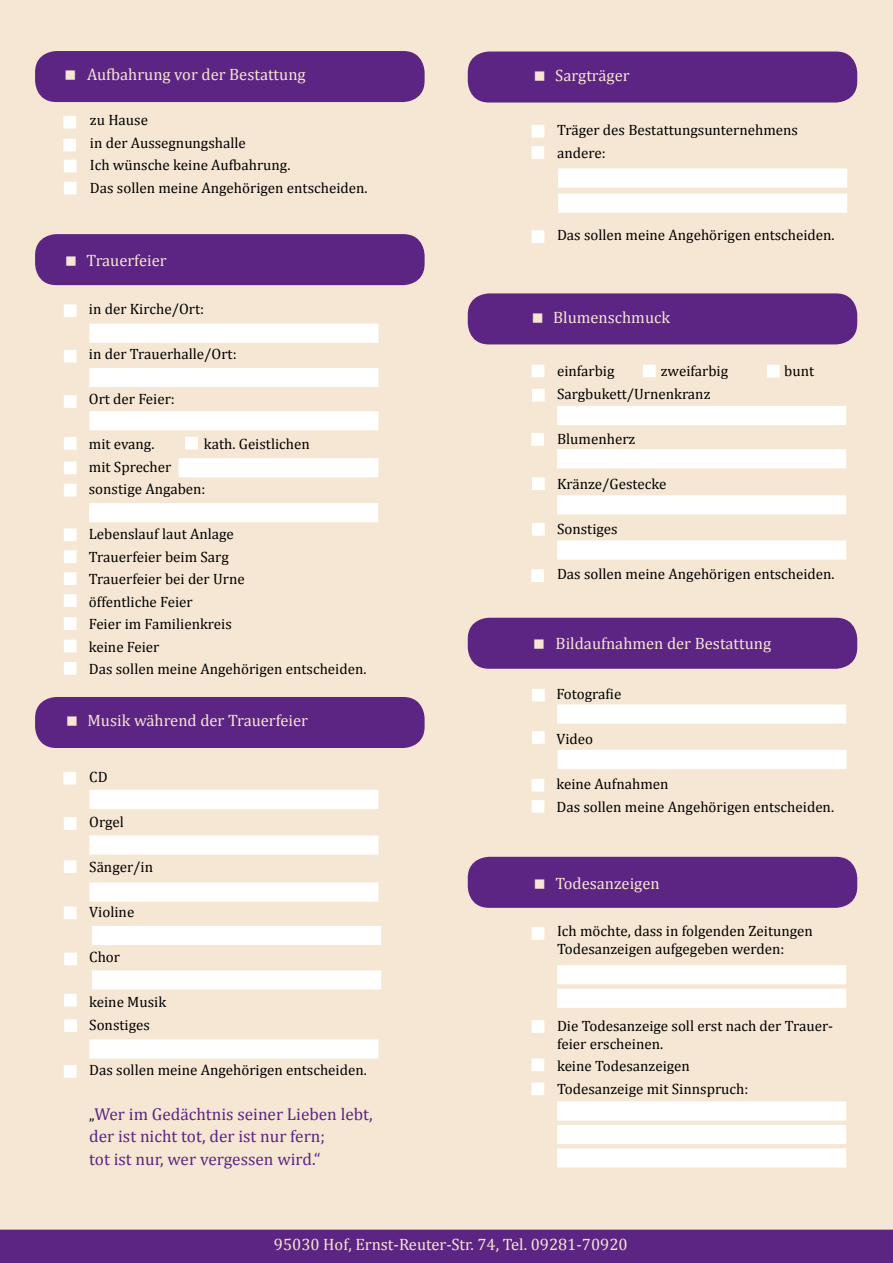
<style>
.page{position:relative;width:893px;height:1263px;background:#f5e7d3}
.page>*{position:absolute;margin:0;border:0;box-sizing:border-box;transform-origin:0 0}
.t1{font:17.25px/22.5px "Cambria";color:#5c2483}
.t2{font:16.5px "Cambria";color:#f5e7d3}
.t3{font:15px/22.5px "Cambria";color:#000}
.s1{font-size:15px;color:#000}
</style>
<div class="page">
<div style="left:0;top:1230px;width:893px;height:33px;background:#5c2483"></div>
<div style="left:35px;top:51px;width:390px;height:51px;background:#5c2483;border-radius:21px"></div>
<div style="left:63px;top:116px;width:13px;height:13px;background:#fff;border:2px solid #fff"></div>
<div style="left:63px;top:139px;width:13px;height:12px;background:#fff;border:2px solid #fff"></div>
<div style="left:64px;top:160px;width:13px;height:12px;background:#fff;border:2px solid #fff"></div>
<div style="left:35px;top:234px;width:390px;height:51px;background:#5c2483;border-radius:21px"></div>
<div style="left:89px;top:324px;width:289px;height:19px;background:#fff;border:2px solid #fff"></div>
<div style="left:89px;top:368px;width:289px;height:19px;background:#fff"></div>
<div style="left:64px;top:304px;width:13px;height:13px;background:#fff;border:2px solid #fff"></div>
<div style="left:64px;top:350px;width:13px;height:12px;background:#fff;border:2px solid #fff"></div>
<div style="left:64px;top:395px;width:13px;height:13px;background:#fff;border:2px solid #fff"></div>
<div style="left:89px;top:411px;width:289px;height:19px;background:#fff"></div>
<div style="left:64px;top:437px;width:13px;height:13px;background:#fff;border:2px solid #fff"></div>
<div style="left:89px;top:503px;width:289px;height:19px;background:#fff"></div>
<div style="left:64px;top:461px;width:13px;height:13px;background:#fff;border:2px solid #fff"></div>
<div style="left:64px;top:484px;width:13px;height:12px;background:#fff;border:2px solid #fff"></div>
<div style="left:64px;top:528px;width:13px;height:13px;background:#fff;border:2px solid #fff"></div>
<div style="left:64px;top:550px;width:13px;height:13px;background:#fff;border:2px solid #fff"></div>
<div style="left:64px;top:572px;width:13px;height:13px;background:#fff;border:2px solid #fff"></div>
<div style="left:64px;top:594px;width:13px;height:13px;background:#fff;border:2px solid #fff"></div>
<div style="left:64px;top:617px;width:13px;height:13px;background:#fff;border:2px solid #fff"></div>
<div style="left:64px;top:640px;width:13px;height:12px;background:#fff;border:2px solid #fff"></div>
<div style="left:35px;top:697px;width:390px;height:51px;background:#5c2483;border-radius:21px"></div>
<div style="left:63px;top:772px;width:13px;height:12px;background:#fff;border:2px solid #fff"></div>
<div style="left:64px;top:906px;width:13px;height:13px;background:#fff;border:2px solid #fff"></div>
<div style="left:64px;top:1019px;width:13px;height:13px;background:#fff;border:2px solid #fff"></div>
<div style="left:64px;top:994px;width:13px;height:12px;background:#fff;border:2px solid #fff"></div>
<div style="left:64px;top:817px;width:13px;height:13px;background:#fff;border:2px solid #fff"></div>
<div style="left:64px;top:1065px;width:13px;height:13px;background:#fff;border:2px solid #fff"></div>
<div style="left:64px;top:860px;width:13px;height:13px;background:#fff;border:2px solid #fff"></div>
<div style="left:92px;top:926px;width:289px;height:19px;background:#fff"></div>
<div style="left:64px;top:952px;width:13px;height:13px;background:#fff;border:2px solid #fff"></div>
<div style="left:468px;top:52px;width:389px;height:51px;background:#5c2483;border-radius:21px"></div>
<div style="left:531px;top:125px;width:13px;height:13px;background:#fff;border:2px solid #fff"></div>
<div style="left:531px;top:146px;width:13px;height:13px;background:#fff;border:2px solid #fff"></div>
<div style="left:558px;top:194px;width:289px;height:19px;background:#fff"></div>
<div style="left:558px;top:168px;width:289px;height:20px;background:#fff;border:2px solid #fff"></div>
<div style="left:531px;top:230px;width:13px;height:13px;background:#fff;border:2px solid #fff"></div>
<div style="left:468px;top:293px;width:389px;height:51px;background:#5c2483;border-radius:21px"></div>
<div style="left:468px;top:618px;width:389px;height:51px;background:#5c2483;border-radius:21px"></div>
<div style="left:468px;top:857px;width:389px;height:51px;background:#5c2483;border-radius:21px"></div>
<div style="left:557px;top:965px;width:289px;height:19px;background:#fff"></div>
<div style="left:557px;top:989px;width:289px;height:19px;background:#fff"></div>
<div style="left:531px;top:927px;width:13px;height:13px;background:#fff;border:2px solid #fff"></div>
<div style="left:531px;top:1020px;width:13px;height:13px;background:#fff;border:2px solid #fff"></div>
<div style="left:531px;top:1058px;width:13px;height:13px;background:#fff;border:2px solid #fff"></div>
<div style="left:89px;top:790px;width:289px;height:19px;background:#fff"></div>
<div style="left:89px;top:835px;width:289px;height:20px;background:#fff;border:2px solid #fff"></div>
<div style="left:89px;top:882px;width:289px;height:20px;background:#fff;border:2px solid #fff"></div>
<div style="left:92px;top:970px;width:289px;height:19px;background:#fff;border:2px solid #fff"></div>
<div style="left:89px;top:1039px;width:289px;height:19px;background:#fff;border:2px solid #fff"></div>
<div style="left:531px;top:433px;width:13px;height:13px;background:#fff;border:2px solid #fff"></div>
<div style="left:532px;top:477px;width:13px;height:13px;background:#fff;border:2px solid #fff"></div>
<div style="left:531px;top:365px;width:13px;height:12px;background:#fff;border:2px solid #fff"></div>
<div style="left:643px;top:365px;width:13px;height:12px;background:#fff;border:2px solid #fff"></div>
<div style="left:532px;top:389px;width:13px;height:13px;background:#fff;border:2px solid #fff"></div>
<div style="left:767px;top:365px;width:13px;height:12px;background:#fff;border:2px solid #fff"></div>
<div style="left:557px;top:406px;width:289px;height:19px;background:#fff"></div>
<div style="left:532px;top:523px;width:13px;height:13px;background:#fff;border:2px solid #fff"></div>
<div style="left:557px;top:449px;width:289px;height:19px;background:#fff"></div>
<div style="left:557px;top:495px;width:289px;height:19px;background:#fff;border:2px solid #fff"></div>
<div style="left:557px;top:540px;width:289px;height:20px;background:#fff;border:2px solid #fff"></div>
<div style="left:532px;top:689px;width:13px;height:12px;background:#fff;border:2px solid #fff"></div>
<div style="left:531px;top:800px;width:13px;height:13px;background:#fff;border:2px solid #fff"></div>
<div style="left:532px;top:731px;width:13px;height:13px;background:#fff;border:2px solid #fff"></div>
<div style="left:531px;top:779px;width:13px;height:13px;background:#fff;border:2px solid #fff"></div>
<div style="left:557px;top:750px;width:290px;height:19px;background:#fff"></div>
<div style="left:64px;top:182px;width:13px;height:12px;background:#fff;border:2px solid #fff"></div>
<div style="left:531px;top:569px;width:13px;height:13px;background:#fff;border:2px solid #fff"></div>
<div style="left:557px;top:704px;width:289px;height:20px;background:#fff;border:2px solid #fff"></div>
<div style="left:185px;top:437px;width:13px;height:12px;background:#fff"></div>
<div style="left:179px;top:458px;width:199px;height:19px;background:#fff"></div>
<div style="left:64px;top:662px;width:13px;height:13px;background:#fff;border:2px solid #fff"></div>
<div style="left:531px;top:1082px;width:13px;height:13px;background:#fff;border:2px solid #fff"></div>
<div style="left:557px;top:1101px;width:289px;height:19px;background:#fff;border:2px solid #fff"></div>
<div style="left:557px;top:1125px;width:289px;height:19px;background:#fff"></div>
<div style="left:557px;top:1148px;width:289px;height:19px;background:#fff;border:2px solid #fff"></div>
<p class="t2" style="left:87px;top:64px;width:220px">Aufbahrung vor der Bestattung</p>
<p class="t3" style="left:90px;top:109px;width:279px">zu Hause<br>in der Aussegnungshalle<br>Ich wünsche keine Aufbahrung.<br>Das sollen meine Angehörigen entscheiden.</p>
<p class="t2" style="left:86px;top:250px;width:82px">Trauerfeier</p>
<p class="t3" style="left:89px;top:298px;width:117px">in der Kirche/Ort:</p>
<p class="t3" style="left:89px;top:343px;width:149px">in der Trauerhalle/Ort:</p>
<p class="t3" style="left:89px;top:388px;width:87px">Ort der Feier:</p>
<p class="t3" style="left:89px;top:433px;width:67px">mit evang.</p>
<p class="t3" style="left:204px;top:433px;width:107px">kath. Geistlichen</p>
<p class="t3" style="left:89px;top:455px;width:118px">mit Sprecher sonstige Angaben:</p>
<p class="t3" style="left:89px;top:523px;width:279px">Lebenslauf laut Anlage<br>Trauerfeier beim Sarg<br>Trauerfeier bei der Urne<br>öffentliche Feier<br>Feier im Familienkreis<br>keine Feier<br>Das sollen meine Angehörigen entscheiden.</p>
<p class="t2" style="left:88px;top:710px;width:222px">Musik während der Trauerfeier</p>
<p class="t3" style="left:89px;top:765px;width:20px">CD</p>
<p class="t3" style="left:89px;top:810px;width:36px">Orgel</p>
<p class="t3" style="left:89px;top:855px;width:65px">Sänger/in</p>
<p class="t3" style="left:89px;top:900px;width:47px">Violine</p>
<p class="t3" style="left:89px;top:945px;width:32px">Chor</p>
<p class="t3" style="left:89px;top:990px;width:79px">keine Musik<br>Sonstiges</p>
<p class="t3" style="left:89px;top:1058px;width:279px">Das sollen meine Angehörigen entscheiden.</p>
<p class="t1" style="left:89px;top:1102px;width:285px"><span class="s1">„</span>Wer im Gedächtnis seiner Lieben lebt, der ist nicht tot, der ist nur fern;<br>tot ist nur, wer vergessen wird.“</p>
<p class="t2" style="left:555px;top:66px;width:76px">Sargträger</p>
<p class="t3" style="left:557px;top:119px;width:243px">Träger des Bestattungsunternehmens andere:</p>
<p class="t3" style="left:557px;top:224px;width:279px">Das sollen meine Angehörigen entscheiden.</p>
<p class="t2" style="left:553px;top:308px;width:118px">Blumenschmuck</p>
<p class="t3" style="left:557px;top:360px;width:59px">einfarbig</p>
<p class="t3" style="left:661px;top:360px;width:69px">zweifarbig</p>
<p class="t3" style="left:784px;top:360px;width:31px">bunt</p>
<p class="t3" style="left:557px;top:382px;width:155px">Sargbukett/Urnenkranz</p>
<p class="t3" style="left:557px;top:427px;width:80px">Blumenherz</p>
<p class="t3" style="left:557px;top:472px;width:111px">Kränze/Gestecke</p>
<p class="t3" style="left:557px;top:517px;width:62px">Sonstiges</p>
<p class="t3" style="left:557px;top:562px;width:279px">Das sollen meine Angehörigen entscheiden.</p>
<p class="t2" style="left:556px;top:634px;width:217px">Bildaufnahmen der Bestattung</p>
<p class="t3" style="left:556px;top:683px;width:67px">Fotografie</p>
<p class="t3" style="left:556px;top:728px;width:38px">Video</p>
<p class="t3" style="left:556px;top:773px;width:279px">keine Aufnahmen<br>Das sollen meine Angehörigen entscheiden.</p>
<p class="t2" style="left:555px;top:873px;width:106px">Todesanzeigen</p>
<p class="t3" style="left:557px;top:922px;width:257px;line-height:18px">Ich möchte, dass in folgenden Zeitungen<br>Todesanzeigen aufgegeben werden:</p>
<p class="t3" style="left:557px;top:1017px;width:278px;line-height:18px">Die Todesanzeige soll erst nach der Trauer&shy;feier erscheinen.</p>
<p class="t3" style="left:557px;top:1055px;width:193px">keine Todesanzeigen<br>Todesanzeige mit Sinnspruch:</p>
<p class="t2" style="left:274px;top:1235px;width:355px">95030 Hof, Ernst-Reuter-Str. 74, Tel. 09281-70920</p>
</div>
